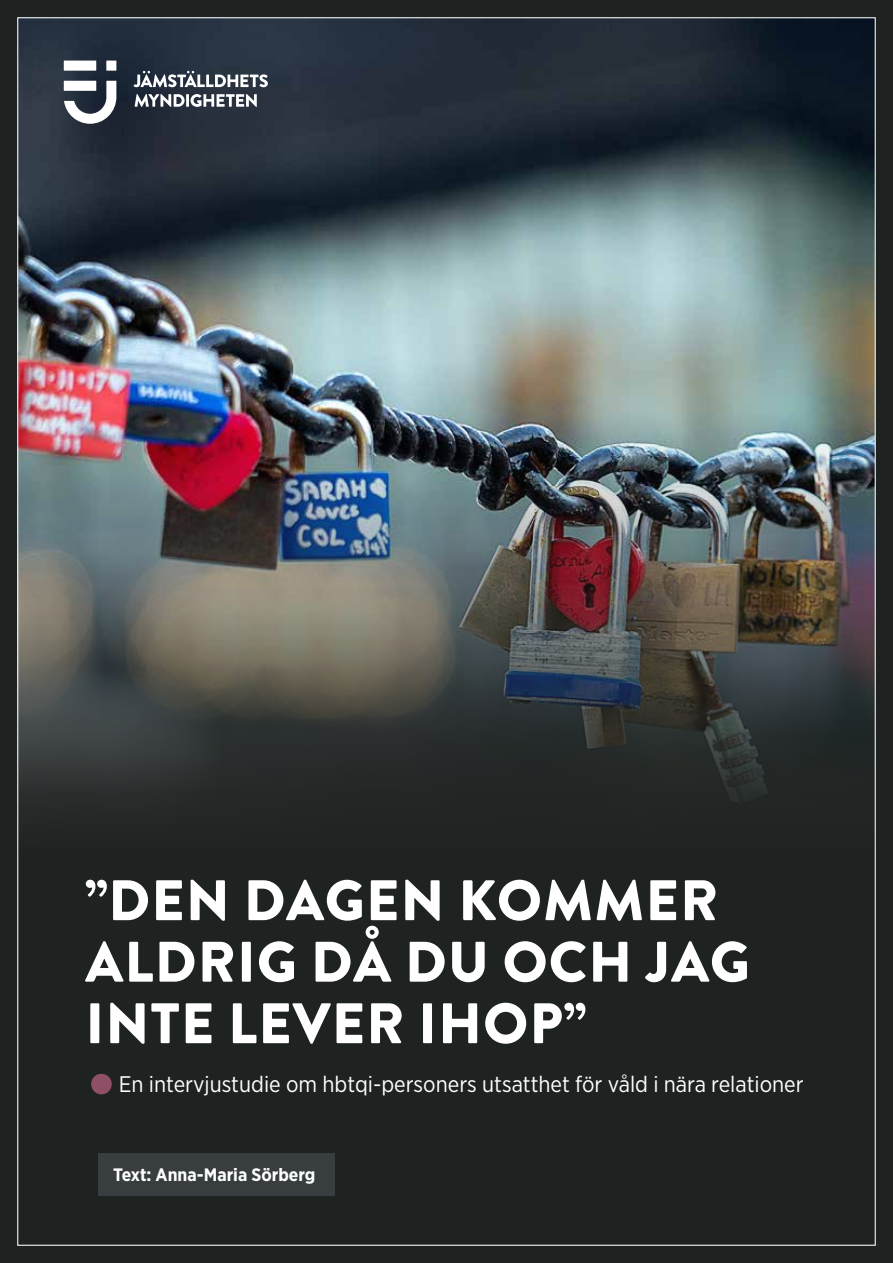
<style>
.page{position:relative;width:893px;height:1263px;background:#1e2221}
.page>*{position:absolute;margin:0;border:0;box-sizing:border-box;transform-origin:0 0}
.Rubrik_2{font:900 57px/61.5px "Brandon Grotesque";letter-spacing:.02em;color:#fff}
.Inledning_Ingress{font:22.5px "Gotham Narrow";color:#fff}
.Rubrik_2-2{font:700 18px "Gotham Narrow";color:#fff}
</style>
<div class="page">
<img style="left:19px;top:19px;width:855px;height:784px">
<div style="left:106px;top:61px;width:10px;height:10px;background:#fff"></div>
<svg style="left:64px;top:81px;width:52px;height:43px"></svg>
<div style="left:64px;top:61px;width:32px;height:10px;background:#fff"></div>
<svg style="left:134px;top:71px;width:134px;height:16px"></svg>
<svg style="left:135px;top:94px;width:122px;height:13px"></svg>
<div style="left:91px;top:1074px;width:21px;height:20px;background:#8f4f67;border-radius:50%"></div>
<div style="left:98px;top:1153px;width:237px;height:42px;background:#383e3f"></div>
<h2 class="Rubrik_2" style="left:85px;top:870px;width:666px">”DEN DAGEN KOMMER<br>ALDRIG DÅ DU OCH JAG<br>INTE LEVER IHOP”</h2>
<p class="Inledning_Ingress" style="left:119px;top:1070px;width:686px">En intervjustudie om hbtqi-personers utsatthet för våld i nära relationer</p>
<h2 class="Rubrik_2-2" style="left:113px;top:1163px;width:204px">Text: Anna-Maria Sörberg</h2>
</div>
